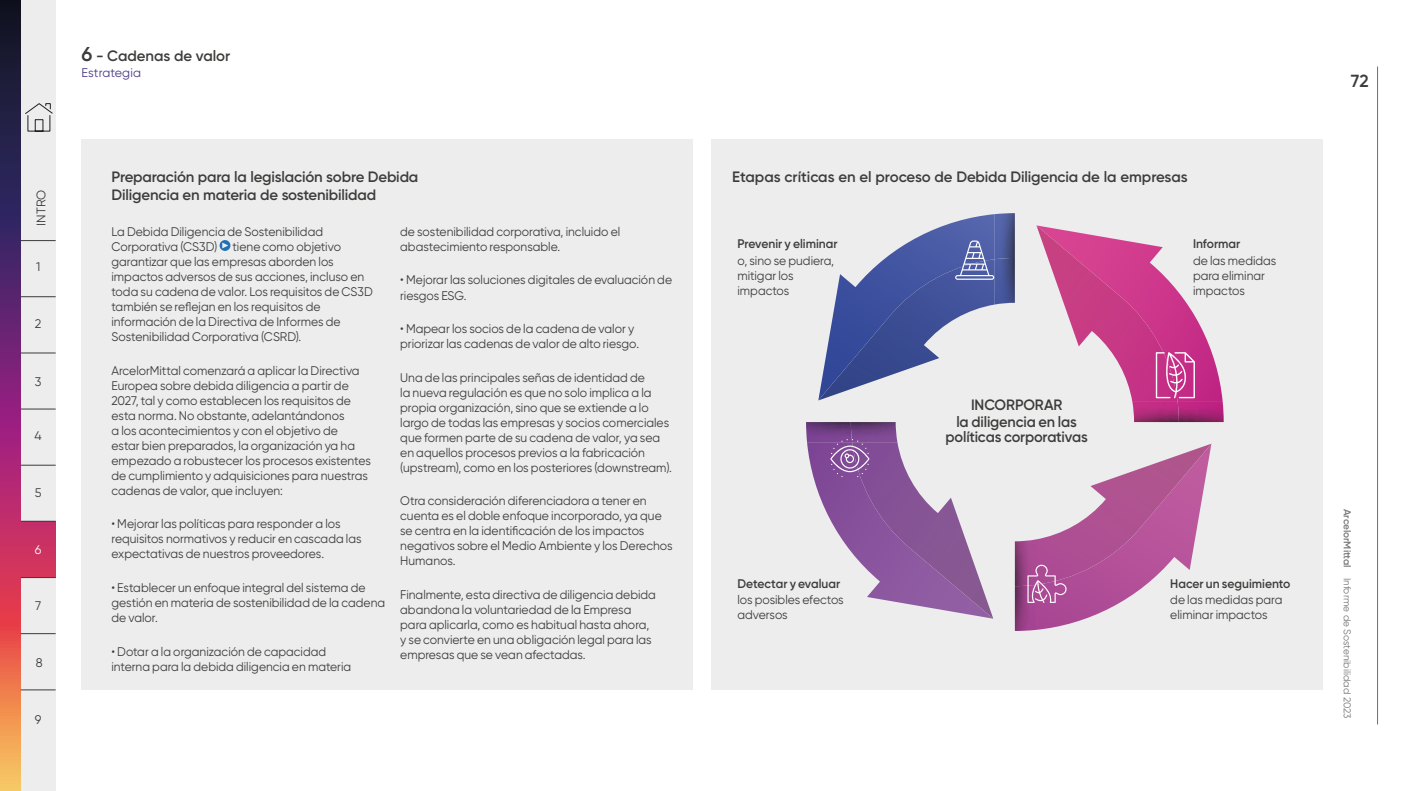
<style>
.page{position:relative;width:1404px;height:791px;background:#fff}
.page>*{position:absolute;margin:0;border:0;box-sizing:border-box;transform-origin:0 0}
.t1{font:600 17.5px "Gilroy";color:#3c3c3b}
.t2{font:600 15px/18px "Gilroy";letter-spacing:-.01em;color:#3c3c3b}
.t3{font:12.5px/15px "Gilroy";color:#3c3c3b}
.t4{font:600 12.5px "Gilroy";color:#3c3c3b}
.t5{font:12.5px "Gilroy";letter-spacing:.01em;color:#4f3987}
.t6{font:12.5px "Gilroy";color:#fff}
.t7{font:10px "Gilroy";color:#777776}
.s1{font-size:20px}
.s2{font-weight:600}
</style>
<div class="page">
<svg style="left:0;top:0;width:56px;height:790px;background:#8d385b"></svg>
<div style="left:21px;top:0;width:35px;height:521px;background:#ededed"></div>
<div style="left:21px;top:577px;width:35px;height:213px;background:#ededed"></div>
<hr style="left:1377px;top:66px;width:1px;height:658px;background:#706f6f">
<svg style="left:25px;top:103px;width:28px;height:29px"></svg>
<hr style="left:21px;top:240px;width:35px;height:1px;background:#3c3c3b">
<hr style="left:21px;top:296px;width:35px;height:1px;background:#3c3c3b">
<hr style="left:21px;top:352px;width:35px;height:1px;background:#3c3c3b">
<hr style="left:21px;top:464px;width:35px;height:1px;background:#3c3c3b">
<hr style="left:21px;top:577px;width:35px;height:1px;background:#3c3c3b">
<hr style="left:21px;top:408px;width:35px;height:1px;background:#3c3c3b">
<hr style="left:21px;top:520px;width:35px;height:1px;background:#3c3c3b">
<hr style="left:21px;top:633px;width:35px;height:1px;background:#3c3c3b">
<hr style="left:21px;top:689px;width:35px;height:1px;background:#3c3c3b">
<div style="left:81px;top:139px;width:612px;height:550px;background:#ededed"></div>
<div style="left:710px;top:139px;width:612px;height:550px;background:#ededed"></div>
<svg style="left:219px;top:240px;width:11px;height:11px"></svg>
<img style="left:1222px;top:402px;width:1px;height:20px">
<img style="left:1014px;top:586px;width:20px;height:44px">
<img style="left:1014px;top:540px;width:13px;height:46px">
<img style="left:806px;top:422px;width:44px;height:19px">
<img style="left:850px;top:422px;width:47px;height:17px">
<img style="left:994px;top:213px;width:20px;height:45px">
<img style="left:994px;top:258px;width:20px;height:46px">
<svg style="left:1036px;top:225px;width:186px;height:198px"></svg>
<svg style="left:1027px;top:444px;width:184px;height:185px"></svg>
<svg style="left:807px;top:439px;width:186px;height:179px"></svg>
<svg style="left:818px;top:214px;width:176px;height:186px"></svg>
<p class="t3" style="left:33px;top:225px;width:37px;rotate:-90deg">INTRO</p>
<p class="t3" style="left:36px;top:258px;width:6px">1</p>
<p class="t3" style="left:35px;top:316px;width:8px">2</p>
<p class="t3" style="left:35px;top:374px;width:8px">3</p>
<p class="t3" style="left:35px;top:427px;width:9px">4</p>
<p class="t3" style="left:35px;top:484px;width:8px">5</p>
<p class="t6" style="left:35px;top:541px;width:8px">6</p>
<p class="t3" style="left:35px;top:598px;width:8px">7</p>
<p class="t3" style="left:36px;top:655px;width:8px">8</p>
<p class="t3" style="left:35px;top:711px;width:8px">9</p>
<p class="t2" style="left:81px;top:47px;width:150px"><span class="s1">6</span> - Cadenas de valor</p>
<p class="t5" style="left:81px;top:65px;width:61px">Estrategia</p>
<p class="t2" style="left:111px;top:167px;width:308px">Preparación para la legislación sobre Debida<br>Diligencia en materia de sostenibilidad</p>
<p class="t3" style="left:111px;top:224px;width:263px">La Debida Diligencia de Sostenibilidad Corporativa (CS3D) tiene como objetivo garantizar que las empresas aborden los impactos adversos de sus acciones, incluso en toda su cadena de valor. Los requisitos de CS3D también se reflejan en los requisitos de información de la Directiva de Informes de Sostenibilidad Corporativa (CSRD).</p>
<p class="t3" style="left:111px;top:362px;width:261px">ArcelorMittal comenzará a aplicar la Directiva Europea sobre debida diligencia a partir de 2027, tal y como establecen los requisitos de esta norma. No obstante, adelantándonos<br>a los acontecimientos y con el objetivo de<br>estar bien preparados, la organización ya ha empezado a robustecer los procesos existentes de cumplimiento y adquisiciones para nuestras cadenas de valor, que incluyen:</p>
<p class="t3" style="left:111px;top:516px;width:251px">• Mejorar las políticas para responder a los requisitos normativos y reducir en cascada las expectativas de nuestros proveedores.</p>
<p class="t3" style="left:111px;top:579px;width:275px">• Establecer un enfoque integral del sistema de gestión en materia de sostenibilidad de la cadena de valor.</p>
<p class="t3" style="left:111px;top:643px;width:241px">• Dotar a la organización de capacidad interna para la debida diligencia en materia</p>
<p class="t3" style="left:400px;top:224px;width:221px">de sostenibilidad corporativa, incluido el abastecimiento responsable.</p>
<p class="t3" style="left:400px;top:272px;width:273px">• Mejorar las soluciones digitales de evaluación de riesgos ESG.</p>
<p class="t3" style="left:400px;top:321px;width:240px">• Mapear los socios de la cadena de valor y priorizar las cadenas de valor de alto riesgo.</p>
<p class="t3" style="left:400px;top:369px;width:273px">Una de las principales señas de identidad de<br>la nueva regulación es que no solo implica a la propia organización, sino que se extiende a lo largo de todas las empresas y socios comerciales que formen parte de su cadena de valor, ya sea en aquellos procesos previos a la fabricación (upstream), como en los posteriores (downstream).</p>
<p class="t3" style="left:400px;top:493px;width:274px">Otra consideración diferenciadora a tener en cuenta es el doble enfoque incorporado, ya que se centra en la identificación de los impactos negativos sobre el Medio Ambiente y los Derechos Humanos.</p>
<p class="t3" style="left:400px;top:586px;width:257px">Finalmente, esta directiva de diligencia debida abandona la voluntariedad de la Empresa para aplicarla, como es habitual hasta ahora, y se convierte en una obligación legal para las empresas que se vean afectadas.</p>
<p class="t2" style="left:732px;top:167px;width:457px">Etapas críticas en el proceso de Debida Diligencia de la empresas</p>
<p class="t4" style="left:737px;top:236px;width:102px">Prevenir y eliminar</p>
<p class="t3" style="left:737px;top:253px;width:98px">o, sino se pudiera, mitigar los impactos</p>
<p class="t4" style="left:737px;top:575px;width:104px">Detectar y evaluar</p>
<p class="t3" style="left:737px;top:592px;width:108px">los posibles efectos adversos</p>
<p class="t2" style="left:956px;top:396px;width:122px;line-height:16.8px;text-align:center">INCORPORAR<br>la diligencia en las</p>
<p class="t2" style="left:945px;top:427px;width:144px">políticas corporativas</p>
<p class="t4" style="left:1192px;top:236px;width:49px">Informar</p>
<p class="t3" style="left:1192px;top:253px;width:85px">de las medidas para eliminar impactos</p>
<p class="t4" style="left:1170px;top:575px;width:122px">Hacer un seguimiento</p>
<p class="t3" style="left:1170px;top:592px;width:114px">de las medidas para eliminar impactos</p>
<h1 class="t1" style="left:1350px;top:70px;width:19px">72</h1>
<p class="t7" style="left:1353px;top:508px;width:211px;rotate:90deg"><span class="s2">ArcelorMittal</span> Informe de Sostenibilidad 2023</p>
</div>
